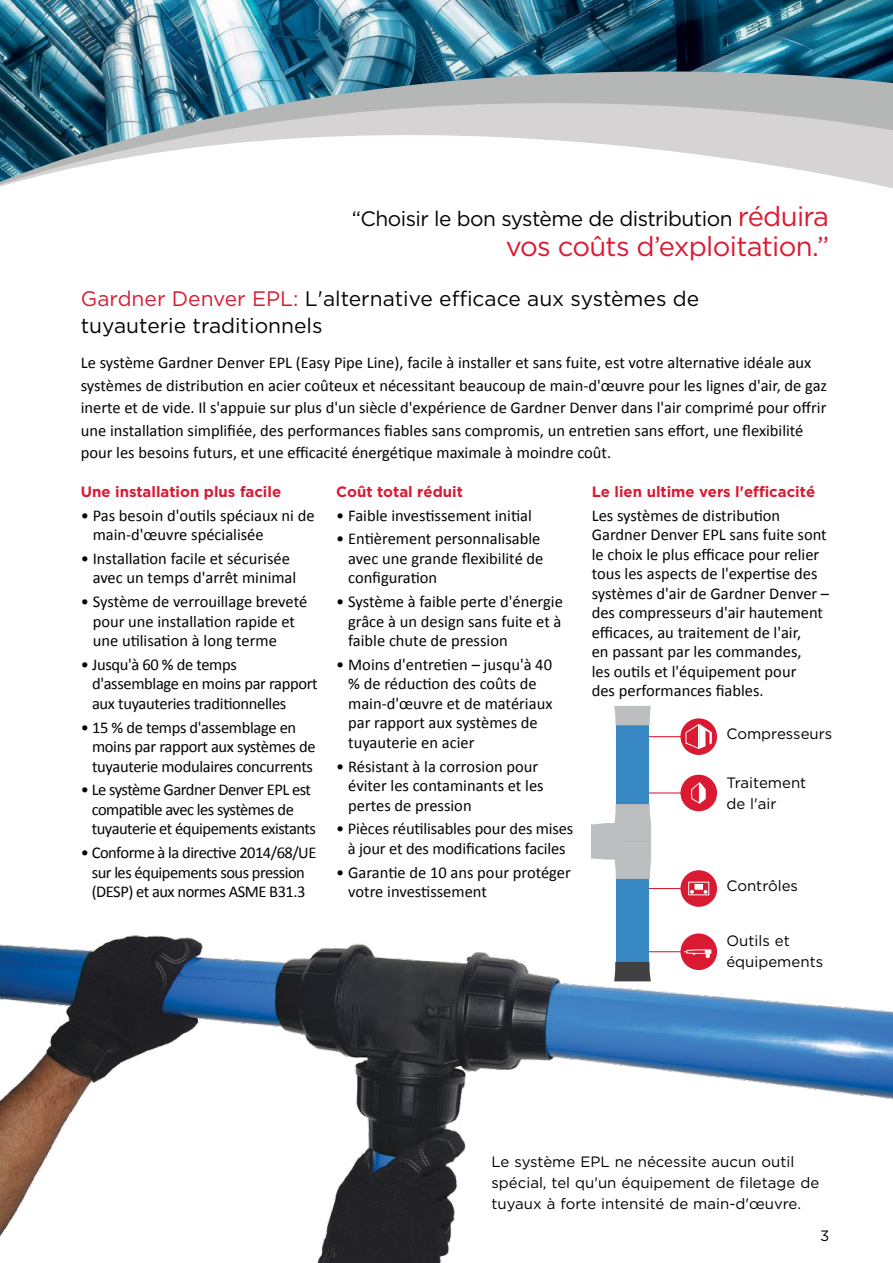
<style>
.page{position:relative;width:893px;height:1263px;background:#fff}
.page>*{position:absolute;margin:0;border:0;box-sizing:border-box;transform-origin:0 0}
.t1{font:27.45px "Gotham";letter-spacing:-.025em;color:#da1a32}
.t2{font:21px/27px "Gotham";color:#030408}
.t3{font:20.85px "Gotham";letter-spacing:-.025em;color:#030408}
.t4{font:16.5px/19.5px "Calibri";color:#030408}
.t5{font:16.5px/19.5px "Calibri";letter-spacing:-.03em;color:#030408}
.t6{font:16.5px/19.5px "Calibri";letter-spacing:-.02em;color:#030408}
.t7{font:15px/21px "Gotham";color:#000}
.t8{font:700 15px "Gotham";color:#da1a32}
.s1{font-size:27.45px;color:#da1a32}
.s2{color:#da1a32}
</style>
<div class="page">
<img style="left:0;top:0;width:893px;height:19px">
<img style="left:0;top:19px;width:893px;height:170px">
<img style="left:0;top:935px;width:893px;height:328px">
<div style="left:616px;top:711px;width:33px;height:260px;background:#3888c4"></div>
<svg style="left:614px;top:706px;width:37px;height:19px"></svg>
<svg style="left:614px;top:962px;width:37px;height:19px"></svg>
<hr style="left:649px;top:736px;width:39px;height:1px;background:#da1a32">
<svg style="left:680px;top:718px;width:37px;height:37px"></svg>
<svg style="left:592px;top:804px;width:59px;height:75px"></svg>
<svg style="left:685px;top:723px;width:27px;height:27px"></svg>
<hr style="left:649px;top:792px;width:39px;height:1px;background:#da1a32">
<div style="left:680px;top:775px;width:37px;height:36px;background:#da1a32;border-radius:50%"></div>
<svg style="left:691px;top:782px;width:15px;height:22px"></svg>
<hr style="left:649px;top:888px;width:39px;height:1px;background:#da1a32">
<div style="left:680px;top:870px;width:37px;height:37px;background:#da1a32;border-radius:50%"></div>
<hr style="left:649px;top:951px;width:39px;height:1px;background:#da1a32">
<div style="left:680px;top:933px;width:37px;height:37px;background:#da1a32;border-radius:50%"></div>
<div style="left:688px;top:882px;width:21px;height:13px;border:1px solid #fff"></div>
<svg style="left:684px;top:949px;width:28px;height:9px"></svg>
<div style="left:694px;top:884px;width:9px;height:6px;background:#fff"></div>
<svg style="left:690px;top:890px;width:4px;height:4px"></svg>
<svg style="left:704px;top:890px;width:3px;height:4px"></svg>
<p class="t3" style="left:352px;top:205px;width:479px">“Choisir le bon système de distribution <span class="s1">réduira</span></p>
<h1 class="t1" style="left:506px;top:229px;width:325px">vos coûts d’exploitation.”</h1>
<p class="t2" style="left:81px;top:285px;width:620px"><span class="s2">Gardner Denver EPL:</span> L'alternative efficace aux systèmes de tuyauterie traditionnels</p>
<p class="t4" style="left:81px;top:351px;width:748px;line-height:22.5px">Le système Gardner Denver EPL (Easy Pipe Line), facile à installer et sans fuite, est votre alternative idéale aux systèmes de distribution en acier coûteux et nécessitant beaucoup de main-d'œuvre pour les lignes d'air, de gaz inerte et de vide. Il s'appuie sur plus d'un siècle d'expérience de Gardner Denver dans l'air comprimé pour offrir une installation simplifiée, des performances fiables sans compromis, un entretien sans effort, une flexibilité pour les besoins futurs, et une efficacité énergétique maximale à moindre coût.</p>
<p class="t8" style="left:81px;top:483px;width:202px">Une installation plus facile</p>
<p class="t4" style="left:93px;top:505px;width:223px;text-indent:-12px">• Pas besoin d'outils spéciaux ni de main-d'œuvre spécialisée</p>
<p class="t4" style="left:93px;top:548px;width:205px;text-indent:-12px">• Installation facile et sécurisée avec un temps d'arrêt minimal</p>
<p class="t4" style="left:93px;top:591px;width:216px;text-indent:-12px">• Système de verrouillage breveté pour une installation rapide et une utilisation à long terme</p>
<p class="t6" style="left:92px;top:654px;width:227px;text-indent:-11px">• Jusqu'à 60 % de temps d'assemblage en moins par rapport aux tuyauteries traditionnelles</p>
<p class="t6" style="left:92px;top:717px;width:225px;text-indent:-11px">• 15 % de temps d'assemblage en moins par rapport aux systèmes de tuyauterie modulaires concurrents</p>
<p class="t5" style="left:92px;top:780px;width:226px;text-indent:-11px">• Le système Gardner Denver EPL est compatible avec les systèmes de tuyauterie et équipements existants</p>
<p class="t5" style="left:81px;top:842px;width:237px;text-align:center">• Conforme à la directive 2014/68/UE sur les équipements sous pression (DESP) et aux normes ASME B31.3</p>
<p class="t8" style="left:336px;top:483px;width:128px">Coût total réduit</p>
<p class="t4" style="left:336px;top:505px;width:197px">• Faible investissement initial</p>
<p class="t4" style="left:348px;top:529px;width:197px;text-indent:-12px">• Entièrement personnalisable avec une grande flexibilité de configuration</p>
<p class="t4" style="left:348px;top:591px;width:216px;text-align:justify;text-indent:-12px">• Système à faible perte d'énergie grâce à un design sans fuite et à faible chute de pression</p>
<p class="t4" style="left:348px;top:654px;width:206px;text-indent:-12px">• Moins d'entretien – jusqu'à 40 % de réduction des coûts de main-d'œuvre et de matériaux par rapport aux systèmes de tuyauterie en acier</p>
<p class="t4" style="left:348px;top:756px;width:197px;text-indent:-12px">• Résistant à la corrosion pour éviter les contaminants et les pertes de pression</p>
<p class="t4" style="left:336px;top:819px;width:239px;text-align:center">• Pièces réutilisables pour des mises à jour et des modifications faciles</p>
<p class="t4" style="left:348px;top:862px;width:224px;text-indent:-12px">• Garantie de 10 ans pour protéger votre investissement</p>
<p class="t8" style="left:592px;top:483px;width:225px">Le lien ultime vers l'efficacité</p>
<p class="t4" style="left:592px;top:505px;width:239px">Les systèmes de distribution<br>Gardner Denver EPL sans fuite sont le choix le plus efficace pour relier tous les aspects de l'expertise des systèmes d'air de Gardner Denver – des compresseurs d'air hautement efficaces, au traitement de l'air,<br>en passant par les commandes,<br>les outils et l'équipement pour<br>des performances fiables.</p>
<p class="t7" style="left:726px;top:722px;width:107px">Compresseurs</p>
<p class="t7" style="left:726px;top:772px;width:81px">Traitement de l'air</p>
<p class="t7" style="left:726px;top:875px;width:73px">Contrôles</p>
<p class="t7" style="left:726px;top:929px;width:98px">Outils et équipements</p>
<p class="t7" style="left:491px;top:1150px;width:329px">Le système EPL ne nécessite aucun outil spécial, tel qu'un équipement de filetage de tuyaux à forte intensité de main-d'œuvre.</p>
<p class="t7" style="left:820px;top:1224px;width:11px">3</p>
</div>
